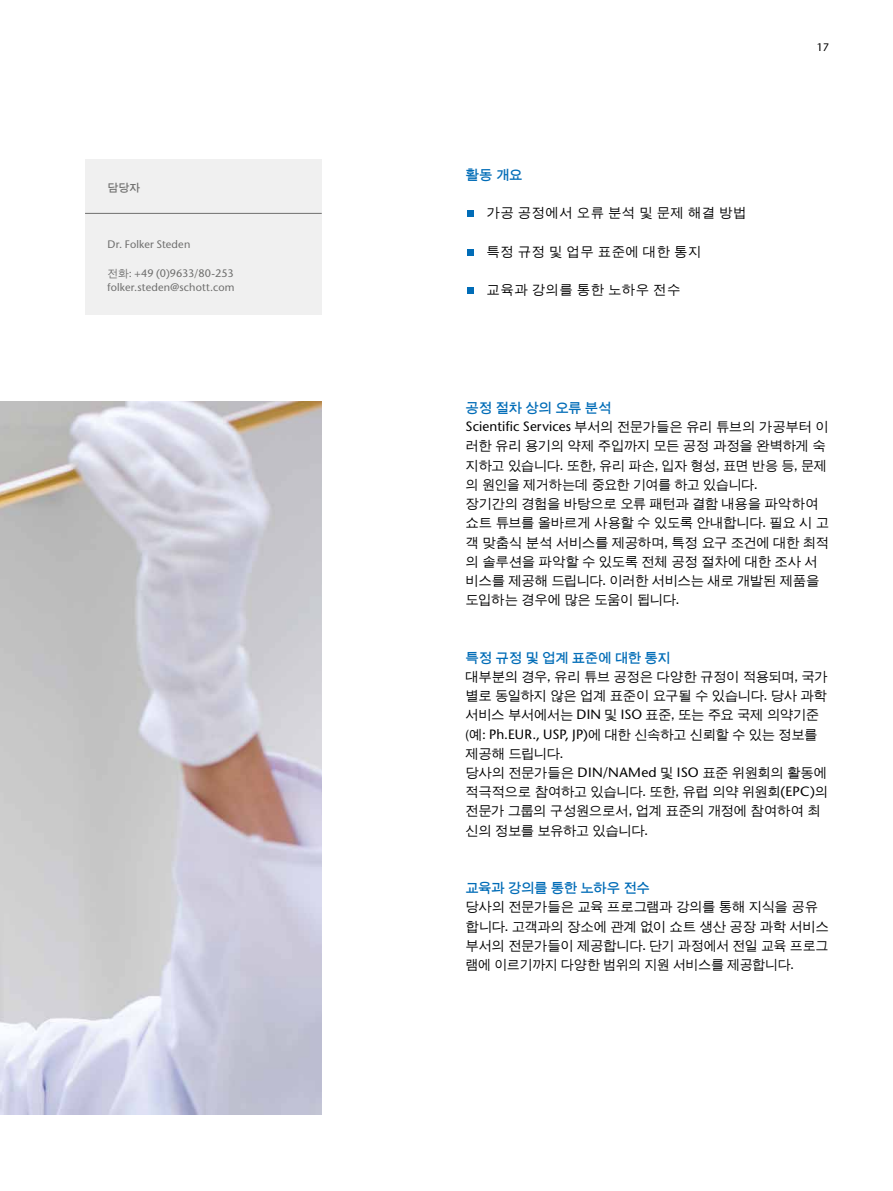
<style>
.page{position:relative;width:893px;height:1191px;background:#fff}
.page>*{position:absolute;margin:0;border:0;box-sizing:border-box;transform-origin:0 0}
.t1{font:13.5px/19.2px "Un Dotum";letter-spacing:-.04em;color:#000}
.t2{font:13.5px "Un Dotum";letter-spacing:.025em;color:#000}
.t3{font:700 13.5px "Un Dotum";letter-spacing:-.035em;color:#006cb7}
.t4{font:500 13.5px "Stone Sans Std";letter-spacing:.01em;color:#000}
.t5{font:500 10.8px/14.2px "Stone Sans Std";letter-spacing:.015em;color:#6f6f6e}
.t6{font:700 10.8px "Un Dotum";color:#6f6f6e}
.t7{font:500 10.8px "Stone Sans Std";color:#000}
.s1{font-family:"Un Dotum";font-weight:400}
.s2{font-family:"Stone Sans Std";font-weight:500}
</style>
<div class="page">
<div style="left:85px;top:160px;width:237px;height:155px;background:#f0f0f0"></div>
<hr style="left:85px;top:213px;width:237px;height:1px;background:#6f6f6e">
<img style="left:0;top:402px;width:322px;height:713px">
<div style="left:467px;top:210px;width:7px;height:7px;background:#006cb7"></div>
<div style="left:467px;top:249px;width:7px;height:7px;background:#006cb7"></div>
<div style="left:467px;top:287px;width:7px;height:6px;background:#006cb7"></div>
<p class="t6" style="left:108px;top:181px;width:34px">담당자</p>
<p class="t5" style="left:108px;top:237px;width:84px">Dr. Folker Steden</p>
<p class="t5" style="left:108px;top:266px;width:129px"><span class="s1">전화</span>: +49 (0)9633/80-253 folker.steden@schott.com</p>
<p class="t3" style="left:466px;top:166px;width:58px">활동 개요</p>
<p class="t2" style="left:487px;top:204px;width:261px">가공 공정에서 오류 분석 및 문제 해결 방법</p>
<p class="t2" style="left:487px;top:242px;width:216px">특정 규정 및 업무 표준에 대한 통지</p>
<p class="t2" style="left:487px;top:281px;width:195px">교육과 강의를 통한 노하우 전수</p>
<p class="t7" style="left:817px;top:40px;width:14px">17</p>
<p class="t3" style="left:466px;top:399px;width:148px">공정 절차 상의 오류 분석</p>
<p class="t4" style="left:466px;top:418px;width:365px">Scientific Services <span class="s1">부서의 전문가들은 유리 튜브의 가공부터 이</span></p>
<p class="t1" style="left:466px;top:436px;width:365px">러한 유리 용기의 약제 주입까지 모든 공정 과정을 완벽하게 숙 지하고 있습니다. 또한, 유리 파손, 입자 형성, 표면 반응 등, 문제 의 원인을 제거하는데 중요한 기여를 하고 있습니다.<br>장기간의 경험을 바탕으로 오류 패턴과 결함 내용을 파악하여 쇼트 튜브를 올바르게 사용할 수 있도록 안내합니다. 필요 시 고 객 맞춤식 분석 서비스를 제공하며, 특정 요구 조건에 대한 최적 의 솔루션을 파악할 수 있도록 전체 공정 절차에 대한 조사 서 비스를 제공해 드립니다. 이러한 서비스는 새로 개발된 제품을 도입하는 경우에 많은 도움이 됩니다.</p>
<p class="t3" style="left:466px;top:648px;width:206px">특정 규정 및 업계 표준에 대한 통지</p>
<p class="t1" style="left:466px;top:666px;width:364px">대부분의 경우, 유리 튜브 공정은 다양한 규정이 적용되며, 국가 별로 동일하지 않은 업계 표준이 요구될 수 있습니다. 당사 과학 서비스 부서에서는 <span class="s2">DIN</span> 및 <span class="s2">ISO</span> 표준, 또는 주요 국제 의약기준 (예<span class="s2">: Ph.EUR., USP, JP)</span>에 대한 신속하고 신뢰할 수 있는 정보를 제공해 드립니다.<br>당사의 전문가들은 <span class="s2">DIN/NAMed</span> 및 <span class="s2">ISO</span> 표준 위원회의 활동에 적극적으로 참여하고 있습니다. 또한, 유럽 의약 위원회<span class="s2">(EPC)</span>의 전문가 그룹의 구성원으로서, 업계 표준의 개정에 참여하여 최 신의 정보를 보유하고 있습니다.</p>
<p class="t3" style="left:466px;top:879px;width:186px">교육과 강의를 통한 노하우 전수</p>
<p class="t1" style="left:466px;top:897px;width:365px">당사의 전문가들은 교육 프로그램과 강의를 통해 지식을 공유 합니다. 고객과의 장소에 관계 없이 쇼트 생산 공장 과학 서비스 부서의 전문가들이 제공합니다. 단기 과정에서 전일 교육 프로그 램에 이르기까지 다양한 범위의 지원 서비스를 제공합니다.</p>
</div>
